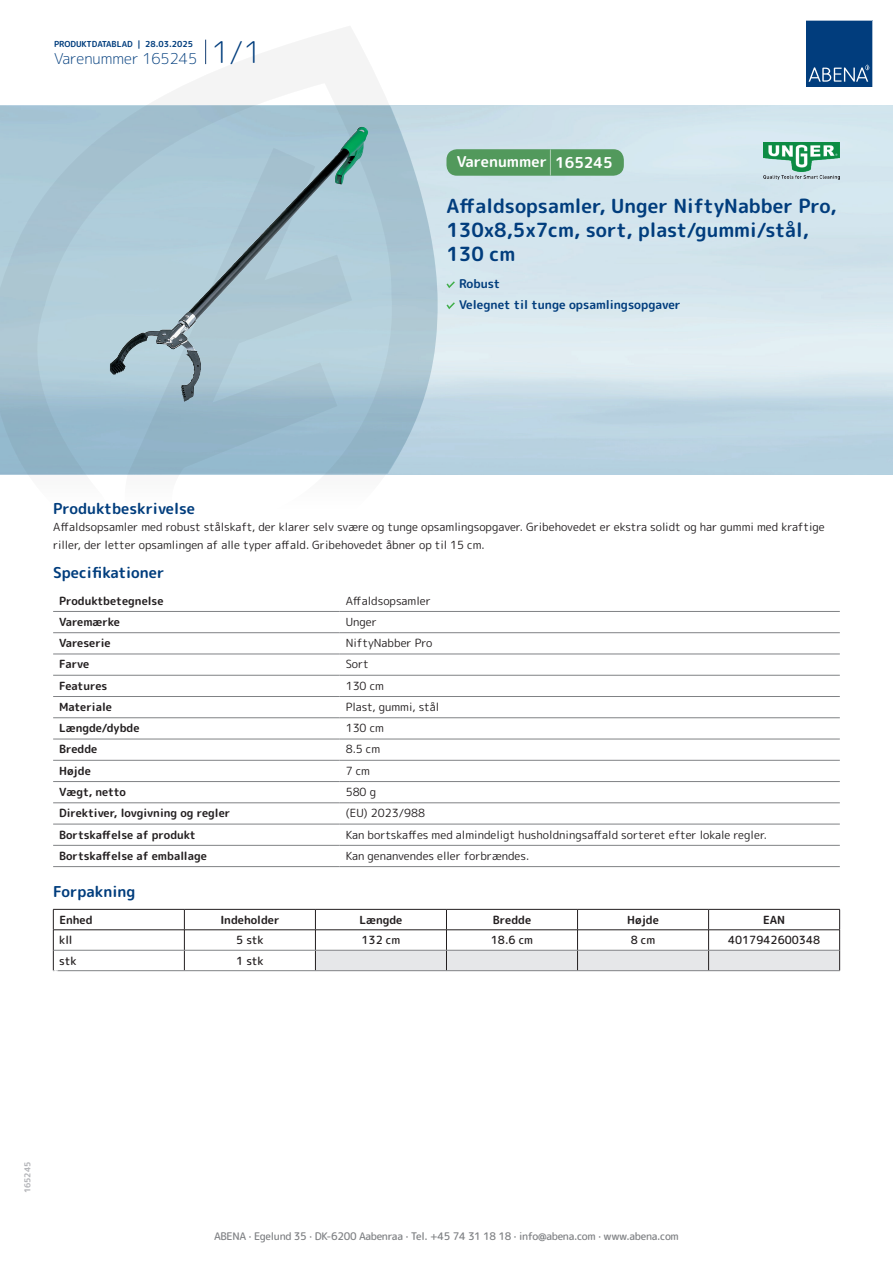
<style>
.page{position:relative;width:893px;height:1263px;background:#fff}
.page>*{position:absolute;margin:0;border:0;box-sizing:border-box;transform-origin:0 0}
.t1{font:700 19.5px/24px "Rounded Mplus 1 c";color:#013d7d}
.t2{font:700 15px "Rounded Mplus 1 c";color:#013d7d}
.t3{font:300 15px "Rounded Mplus 1 c";color:#013d7d}
.t4{font:700 15px "Rounded Mplus 1 c";color:#fff}
.t5{font:700 12px/21px "Rounded Mplus 1 c";color:#013d7d}
.t6{font:11.25px/18px "Rounded Mplus 1 c";color:#231f20}
.t7{font:700 11.25px "Rounded Mplus 1 c";color:#231f20}
.t8{font:500 11.25px "Rounded Mplus 1 c";color:#231f20}
.t9{font:500 10.5px "Rounded Mplus 1 c";letter-spacing:-.03em;color:#808285}
.t10{font:700 10.5px "Rounded Mplus 1 c";color:#fff}
.t11{font:700 8.25px "Rounded Mplus 1 c";color:#013d7d}
.t12{font:700 8.25px "Rounded Mplus 1 c";color:#b2b3b7}
.s1{font-size:30px}
.s2{font-size:25.5px}
</style>
<div class="page">
<svg style="left:0;top:26px;width:439px;height:449px"></svg>
<svg style="left:0;top:106px;width:438px;height:368px;background:#a4c3d2"></svg>
<svg style="left:205px;top:40px;width:1px;height:24px"></svg>
<svg style="left:806px;top:20px;width:67px;height:67px;background:#144b86"></svg>
<img style="left:110px;top:131px;width:246px;height:271px">
<hr style="left:53px;top:611px;width:287px;height:1px;background:#808285">
<hr style="left:340px;top:611px;width:500px;height:1px;background:#808285">
<hr style="left:53px;top:632px;width:287px;height:1px;background:#808285">
<hr style="left:340px;top:632px;width:500px;height:1px;background:#808285">
<hr style="left:53px;top:654px;width:287px;height:1px;background:#808285">
<hr style="left:340px;top:654px;width:500px;height:1px;background:#808285">
<hr style="left:53px;top:675px;width:287px;height:1px;background:#808285">
<hr style="left:340px;top:675px;width:500px;height:1px;background:#808285">
<hr style="left:53px;top:696px;width:287px;height:1px;background:#808285">
<hr style="left:340px;top:696px;width:500px;height:1px;background:#808285">
<hr style="left:53px;top:717px;width:287px;height:1px;background:#808285">
<hr style="left:340px;top:717px;width:500px;height:1px;background:#808285">
<hr style="left:53px;top:739px;width:287px;height:1px;background:#808285">
<hr style="left:340px;top:739px;width:500px;height:1px;background:#808285">
<hr style="left:53px;top:760px;width:287px;height:1px;background:#808285">
<hr style="left:340px;top:760px;width:500px;height:1px;background:#808285">
<hr style="left:53px;top:781px;width:287px;height:1px;background:#808285">
<hr style="left:340px;top:781px;width:500px;height:1px;background:#808285">
<hr style="left:53px;top:802px;width:287px;height:1px;background:#808285">
<hr style="left:340px;top:802px;width:500px;height:1px;background:#808285">
<hr style="left:53px;top:824px;width:287px;height:1px;background:#808285">
<hr style="left:340px;top:824px;width:500px;height:1px;background:#808285">
<hr style="left:53px;top:845px;width:287px;height:1px;background:#808285">
<hr style="left:340px;top:845px;width:500px;height:1px;background:#808285">
<hr style="left:53px;top:866px;width:287px;height:1px;background:#808285">
<hr style="left:340px;top:866px;width:500px;height:1px;background:#808285">
<hr style="left:53px;top:909px;width:131px;height:1px;background:#231f20">
<hr style="left:184px;top:909px;width:131px;height:1px;background:#231f20">
<hr style="left:53px;top:929px;width:131px;height:1px;background:#231f20">
<hr style="left:184px;top:929px;width:131px;height:1px;background:#231f20">
<svg style="left:53px;top:909px;width:1px;height:61px"></svg>
<svg style="left:184px;top:909px;width:1px;height:61px"></svg>
<svg style="left:315px;top:909px;width:525px;height:61px"></svg>
<hr style="left:54px;top:950px;width:130px;height:1px;background:#808285">
<hr style="left:184px;top:950px;width:131px;height:1px;background:#808285">
<hr style="left:315px;top:950px;width:131px;height:1px;background:#808285">
<hr style="left:446px;top:950px;width:131px;height:1px;background:#808285">
<hr style="left:577px;top:950px;width:132px;height:1px;background:#808285">
<hr style="left:709px;top:950px;width:130px;height:1px;background:#808285">
<hr style="left:53px;top:970px;width:131px;height:1px;background:#808285">
<hr style="left:184px;top:970px;width:131px;height:1px;background:#808285">
<hr style="left:315px;top:970px;width:131px;height:1px;background:#808285">
<hr style="left:446px;top:970px;width:131px;height:1px;background:#808285">
<hr style="left:577px;top:970px;width:132px;height:1px;background:#808285">
<hr style="left:709px;top:970px;width:131px;height:1px;background:#808285">
<svg style="left:446px;top:281px;width:9px;height:7px"></svg>
<svg style="left:446px;top:302px;width:9px;height:7px"></svg>
<div style="left:446px;top:149px;width:178px;height:27px;background:#52995c;border-radius:10px"></div>
<img style="left:763px;top:142px;width:77px;height:38px">
<p class="t11" style="left:54px;top:38px;width:141px">PRODUKTDATABLAD | 28.03.2025</p>
<h2 class="t3" style="left:54px;top:48px;width:209px">Varenummer 165245 <span class="s1">1/1</span></h2>
<h2 class="t4" style="left:457px;top:151px;width:157px">Varenummer <span class="s2">|</span> 165245</h2>
<h1 class="t1" style="left:446px;top:194px;width:392px">Affaldsopsamler, Unger NiftyNabber Pro,<br>130x8,5x7cm, sort, plast/gummi/stål,<br>130 cm</h1>
<p class="t5" style="left:459px;top:273px;width:223px">Robust<br>Velegnet til tunge opsamlingsopgaver</p>
<h2 class="t2" style="left:53px;top:498px;width:143px">Produktbeskrivelse</h2>
<p class="t6" style="left:53px;top:517px;width:773px">Affaldsopsamler med robust stålskaft, der klarer selv svære og tunge opsamlingsopgaver. Gribehovedet er ekstra solidt og har gummi med kraftige riller, der letter opsamlingen af alle typer affald. Gribehovedet åbner op til 15 cm.</p>
<h2 class="t2" style="left:53px;top:562px;width:113px">Specifikationer</h2>
<p class="t7" style="left:59px;top:592px;width:106px">Produktbetegnelse</p>
<p class="t6" style="left:346px;top:591px;width:87px">Affaldsopsamler</p>
<p class="t7" style="left:59px;top:614px;width:62px">Varemærke</p>
<p class="t6" style="left:346px;top:613px;width:33px">Unger</p>
<p class="t7" style="left:59px;top:635px;width:53px">Vareserie</p>
<p class="t6" style="left:346px;top:634px;width:88px">NiftyNabber Pro</p>
<p class="t7" style="left:59px;top:656px;width:32px">Farve</p>
<p class="t6" style="left:346px;top:655px;width:25px">Sort</p>
<p class="t7" style="left:59px;top:678px;width:50px">Features</p>
<p class="t6" style="left:346px;top:676px;width:40px">130 cm</p>
<p class="t7" style="left:59px;top:699px;width:54px">Materiale</p>
<p class="t6" style="left:346px;top:698px;width:95px">Plast, gummi, stål</p>
<p class="t7" style="left:59px;top:720px;width:82px">Længde/dybde</p>
<p class="t6" style="left:346px;top:719px;width:40px">130 cm</p>
<p class="t7" style="left:59px;top:741px;width:40px">Bredde</p>
<p class="t6" style="left:346px;top:740px;width:36px">8.5 cm</p>
<p class="t7" style="left:59px;top:763px;width:33px">Højde</p>
<p class="t6" style="left:346px;top:762px;width:26px">7 cm</p>
<p class="t7" style="left:59px;top:784px;width:68px">Vægt, netto</p>
<p class="t6" style="left:346px;top:783px;width:32px">580 g</p>
<p class="t7" style="left:59px;top:805px;width:173px">Direktiver, lovgivning og regler</p>
<p class="t6" style="left:346px;top:804px;width:81px">(EU) 2023/988</p>
<p class="t7" style="left:59px;top:826px;width:138px">Bortskaffelse af produkt</p>
<p class="t6" style="left:346px;top:825px;width:423px">Kan bortskaffes med almindeligt husholdningsaffald sorteret efter lokale regler.</p>
<p class="t7" style="left:59px;top:848px;width:149px">Bortskaffelse af emballage</p>
<p class="t6" style="left:346px;top:847px;width:185px">Kan genanvendes eller forbrændes.</p>
<h2 class="t2" style="left:53px;top:881px;width:84px">Forpakning</h2>
<p class="t7" style="left:59px;top:912px;width:35px">Enhed</p>
<p class="t7" style="left:220px;top:912px;width:61px">Indeholder</p>
<p class="t7" style="left:359px;top:912px;width:44px">Længde</p>
<p class="t7" style="left:493px;top:912px;width:40px">Bredde</p>
<p class="t7" style="left:627px;top:912px;width:33px">Højde</p>
<p class="t7" style="left:763px;top:912px;width:24px">EAN</p>
<p class="t8" style="left:59px;top:932px;width:15px">kll</p>
<p class="t8" style="left:236px;top:932px;width:29px">5 stk</p>
<p class="t8" style="left:362px;top:932px;width:40px">132 cm</p>
<p class="t8" style="left:491px;top:932px;width:44px">18.6 cm</p>
<p class="t8" style="left:631px;top:932px;width:26px">8 cm</p>
<p class="t8" style="left:728px;top:932px;width:94px">4017942600348</p>
<p class="t8" style="left:59px;top:952px;width:19px">stk</p>
<p class="t8" style="left:236px;top:952px;width:29px">1 stk</p>
<p class="t10" style="left:53px;top:966px;width:7px">*</p>
<p class="t12" style="left:22px;top:1193px;width:33px;rotate:-90deg">165245</p>
<p class="t9" style="left:214px;top:1229px;width:466px">ABENA · Egelund 35 · DK-6200 Aabenraa · Tel. +45 74 31 18 18 · info@abena.com · www.abena.com</p>
</div>
